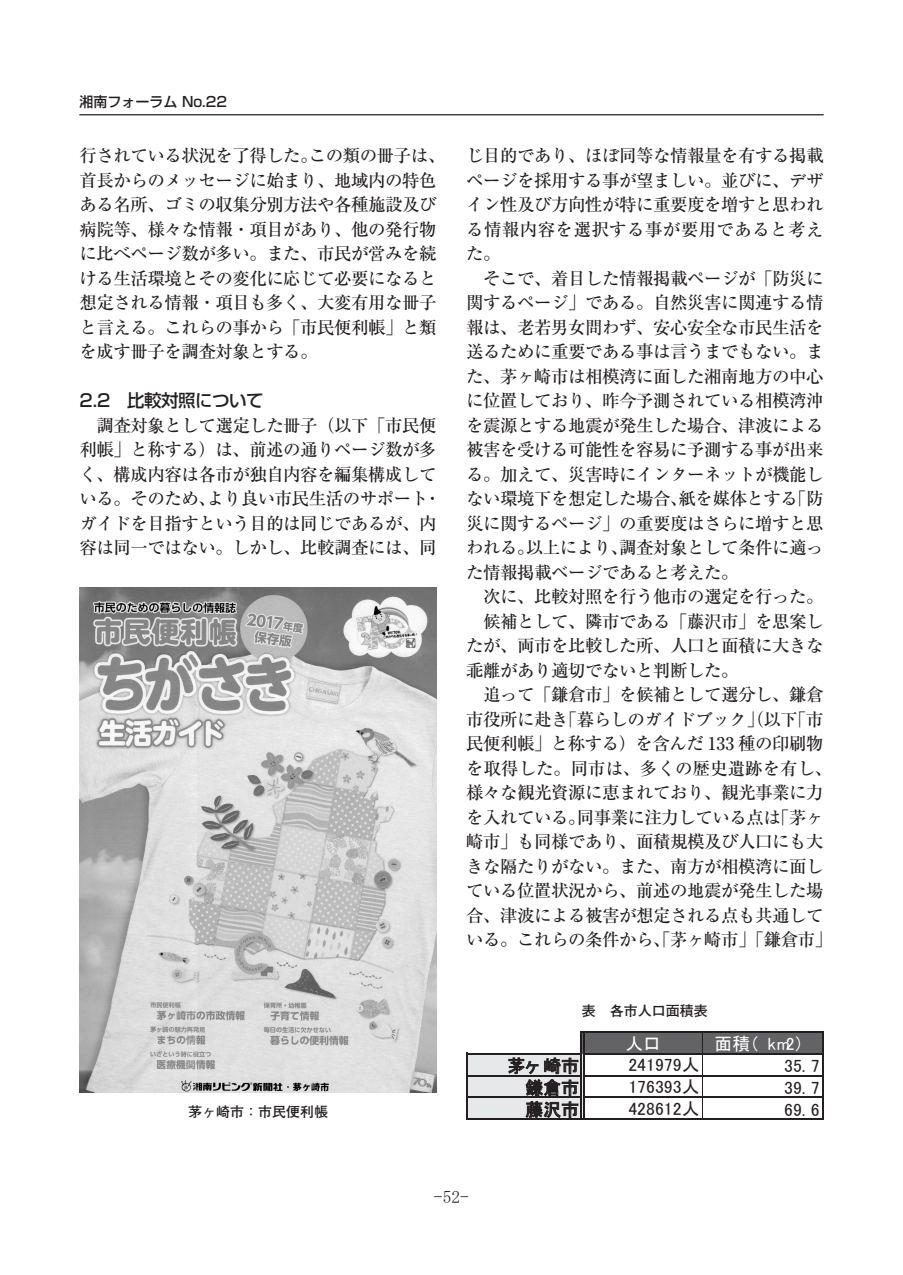
<style>
.page{position:relative;width:903px;height:1275px;background:#fff}
.page>*{position:absolute;margin:0;border:0;box-sizing:border-box;transform-origin:0 0}
.t1{font:17.85px "MS P Gothic";color:#231f20}
.t2{font:17.85px "MS P Gothic";color:#fff}
.t3{font:500 17.5px/24.5px "Ryumin Pro";letter-spacing:-.03em;color:#231f20}
.t4{font:500 17.5px "Shin Go Pro";letter-spacing:-.03em;color:#231f20}
.t5{font:17.5px "MS Mincho";color:#231f20}
.t6{font:700 14px "Futo Go B101 Pro";color:#231f20}
.t7{font:500 14px "Shin Go Pro";color:#231f20}
</style>
<div class="page">
<hr style="left:79px;top:114px;width:744px;height:1px;background:#231f20">
<img style="left:79px;top:588px;width:358px;height:505px">
<div style="left:582px;top:1032px;width:241px;height:22px;background:#636366"></div>
<div style="left:467px;top:1054px;width:115px;height:65px;background:#e7e8e9"></div>
<svg style="left:508px;top:1057px;width:70px;height:61px"></svg>
<hr style="left:468px;top:1053px;width:112px;height:1px;background:#231f20">
<hr style="left:468px;top:1075px;width:112px;height:1px;background:#231f20">
<hr style="left:468px;top:1096px;width:112px;height:2px;background:#231f20">
<hr style="left:580px;top:1033px;width:1px;height:85px;background:#231f20">
<hr style="left:583px;top:1033px;width:2px;height:85px;background:#231f20">
<svg style="left:702px;top:1033px;width:1px;height:85px"></svg>
<hr style="left:822px;top:1033px;width:1px;height:87px;background:#231f20">
<hr style="left:466px;top:1053px;width:2px;height:67px;background:#231f20">
<hr style="left:580px;top:1031px;width:243px;height:2px;background:#231f20">
<hr style="left:585px;top:1053px;width:238px;height:1px;background:#231f20">
<hr style="left:585px;top:1075px;width:238px;height:1px;background:#231f20">
<hr style="left:585px;top:1096px;width:238px;height:2px;background:#231f20">
<hr style="left:468px;top:1118px;width:355px;height:2px;background:#231f20">
<p class="t7" style="left:79px;top:91px;width:149px">湘南フォーラム No.22</p>
<p class="t3" style="left:79px;top:142px;width:368px">行されている状況を了得した。この類の冊子は、首長からのメッセージに始まり、地域内の特色ある名所、ゴミの収集分別方法や各種施設及び病院等、様々な情報・項目があり、他の発行物に比べページ数が多い。また、市民が営みを続ける生活環境とその変化に応じて必要になると想定される情報・項目も多く、大変有用な冊子と言える。これらの事から「市民便利帳」と類を成す冊子を調査対象とする。</p>
<p class="t4" style="left:79px;top:386px;width:186px">2.2　比較対照について</p>
<p class="t3" style="left:79px;top:412px;width:363px">　調査対象として選定した冊子（以下「市民便利帳」と称する）は、前述の通りページ数が多く、構成内容は各市が独自内容を編集構成している。そのため、より良い市民生活のサポート・ガイドを目指すという目的は同じであるが、内容は同一ではない。しかし、比較調査には、同</p>
<p class="t6" style="left:188px;top:1100px;width:141px">茅ヶ崎市：市民便利帳</p>
<p class="t3" style="left:466px;top:142px;width:368px">じ目的であり、ほぼ同等な情報量を有する掲載ページを採用する事が望ましい。並びに、デザイン性及び方向性が特に重要度を増すと思われる情報内容を選択する事が要用であると考えた。<br>　そこで、着目した情報掲載ページが「防災に関するページ」である。自然災害に関連する情報は、老若男女問わず、安心安全な市民生活を送るために重要である事は言うまでもない。また、茅ヶ崎市は相模湾に面した湘南地方の中心に位置しており、昨今予測されている相模湾沖を震源とする地震が発生した場合、津波による被害を受ける可能性を容易に予測する事が出来る。加えて、災害時にインターネットが機能しない環境下を想定した場合、紙を媒体とする「防災に関するページ」の重要度はさらに増すと思われる。以上により、調査対象として条件に適った情報掲載ベージであると考えた。<br>　次に、比較対照を行う他市の選定を行った。　候補として、隣市である「藤沢市」を思案したが、両市を比較した所、人口と面積に大きな乖離があり適切でないと判断した。<br>　追って「鎌倉市」を候補として選分し、鎌倉市役所に赴き「暮らしのガイドブック」（以下「市民便利帳」と称する）を含んだ 133 種の印刷物を取得した。同市は、多くの歴史遺跡を有し、様々な観光資源に恵まれており、観光事業に力を入れている。同事業に注力している点は「茅ヶ崎市」も同様であり、面積規模及び人口にも大きな隔たりがない。また、南方が相模湾に面している位置状況から、前述の地震が発生した場合、津波による被害が想定される点も共通している。これらの条件から、「茅ヶ崎市」「鎌倉市」</p>
<p class="t6" style="left:582px;top:999px;width:127px">表　各市人口面積表</p>
<p class="t2" style="left:625px;top:1035px;width:37px">人口</p>
<p class="t2" style="left:714px;top:1035px;width:90px">面積（ km2）</p>
<p class="t1" style="left:507px;top:1057px;width:73px">茅ヶ崎市</p>
<p class="t1" style="left:628px;top:1056px;width:73px">241979人</p>
<p class="t1" style="left:784px;top:1057px;width:37px">35. 7</p>
<p class="t1" style="left:525px;top:1079px;width:55px">鎌倉市</p>
<p class="t1" style="left:628px;top:1077px;width:73px">176393人</p>
<p class="t1" style="left:784px;top:1079px;width:37px">39. 7</p>
<p class="t1" style="left:525px;top:1100px;width:55px">藤沢市</p>
<p class="t1" style="left:628px;top:1099px;width:73px">428612人</p>
<p class="t1" style="left:784px;top:1100px;width:37px">69. 6</p>
<p class="t5" style="left:434px;top:1188px;width:37px">-52-</p>
</div>
